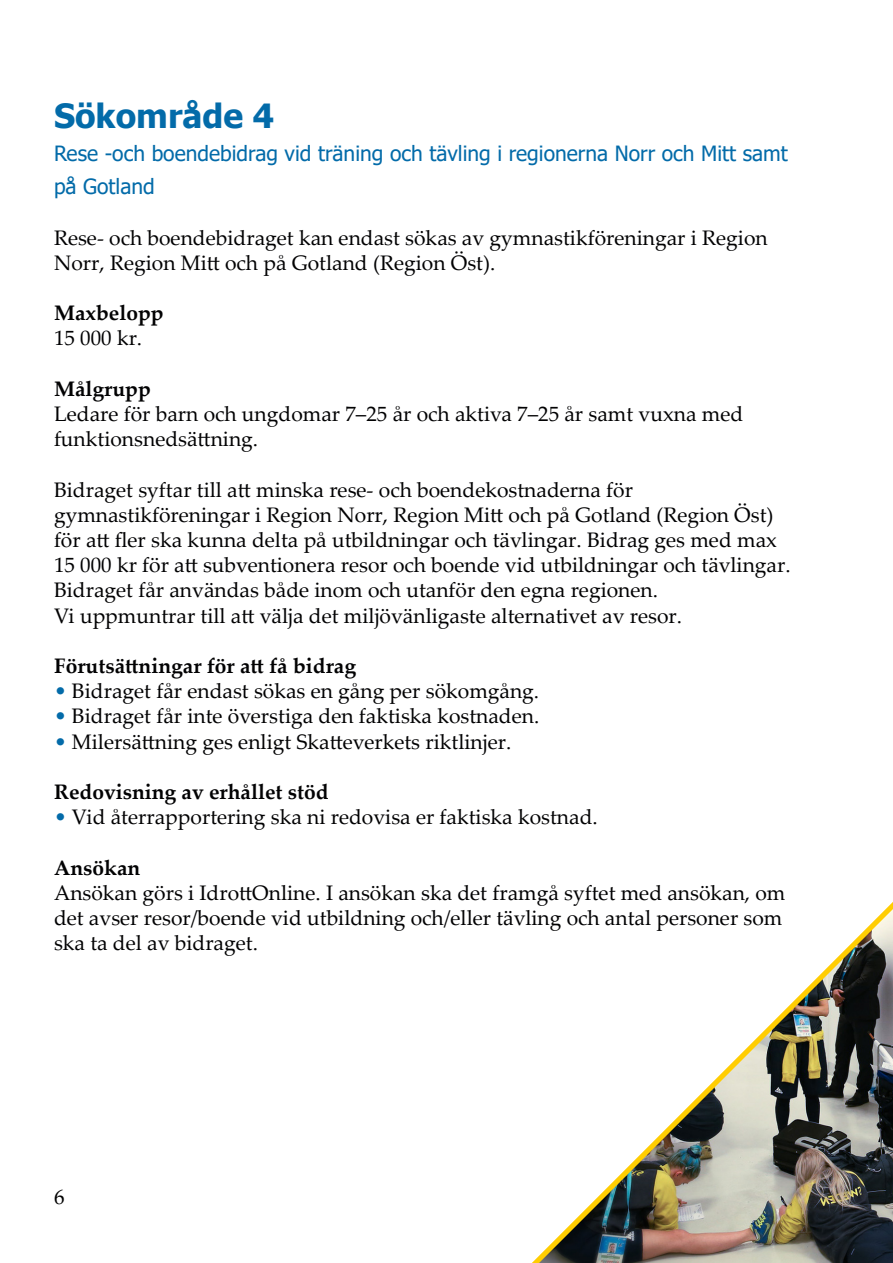
<style>
.page{position:relative;width:893px;height:1263px;background:#fff}
.page>*{position:absolute;margin:0;border:0;box-sizing:border-box;transform-origin:0 0}
.t1{font:700 33.3px "Tahoma";color:#036ba9}
.t2{font:21px/25.2px "Palatino Linotype";color:#020203}
.t3{font:700 21px "Palatino Linotype";color:#020203}
.t4{font:21px/33.3px "Tahoma";color:#036ba9}
.t5{font:21px "Palatino Linotype";color:#000}
.s1{color:#036ba9}
</style>
<div class="page">
<img style="left:532px;top:902px;width:361px;height:361px">
<h1 class="t1" style="left:54px;top:92px;width:222px">Sökområde 4</h1>
<p class="t4" style="left:54px;top:138px;width:735px">Rese -och boendebidrag vid träning och tävling i regionerna Norr och Mitt samt på Gotland</p>
<p class="t2" style="left:54px;top:224px;width:715px">Rese- och boendebidraget kan endast sökas av gymnastikföreningar i Region<br>Norr, Region Mitt och på Gotland (Region Öst).</p>
<p class="t3" style="left:54px;top:298px;width:111px">Maxbelopp</p>
<p class="t2" style="left:54px;top:325px;width:90px">15 000 kr.</p>
<p class="t3" style="left:54px;top:374px;width:98px">Målgrupp</p>
<p class="t2" style="left:54px;top:400px;width:691px">Ledare för barn och ungdomar 7–25 år och aktiva 7–25 år samt vuxna med funktionsnedsättning.</p>
<p class="t2" style="left:54px;top:476px;width:738px">Bidraget syftar till att minska rese- och boendekostnaderna för gymnastikföreningar i Region Norr, Region Mitt och på Gotland (Region Öst) för att fler ska kunna delta på utbildningar och tävlingar. Bidrag ges med max 15 000 kr för att subventionera resor och boende vid utbildningar och tävlingar.<br>Bidraget får användas både inom och utanför den egna regionen.<br>Vi uppmuntrar till att välja det miljövänligaste alternativet av resor.</p>
<p class="t3" style="left:54px;top:651px;width:304px">Förutsättningar för att få bidrag</p>
<p class="t2" style="left:54px;top:678px;width:487px"><span class="s1">•</span> Bidraget får endast sökas en gång per sökomgång.</p>
<p class="t2" style="left:54px;top:703px;width:487px"><span class="s1">•</span> Bidraget får inte överstiga den faktiska kostnaden.</p>
<p class="t2" style="left:54px;top:728px;width:459px"><span class="s1">•</span> Milersättning ges enligt Skatteverkets riktlinjer.</p>
<p class="t3" style="left:54px;top:777px;width:276px">Redovisning av erhållet stöd</p>
<p class="t2" style="left:54px;top:804px;width:545px"><span class="s1">•</span> Vid återrapportering ska ni redovisa er faktiska kostnad.</p>
<p class="t3" style="left:54px;top:852px;width:88px">Ansökan</p>
<p class="t2" style="left:54px;top:879px;width:733px">Ansökan görs i IdrottOnline. I ansökan ska det framgå syftet med ansökan, om det avser resor/boende vid utbildning och/eller tävling och antal personer som ska ta del av bidraget.</p>
<p class="t5" style="left:54px;top:1182px;width:12px">6</p>
</div>
